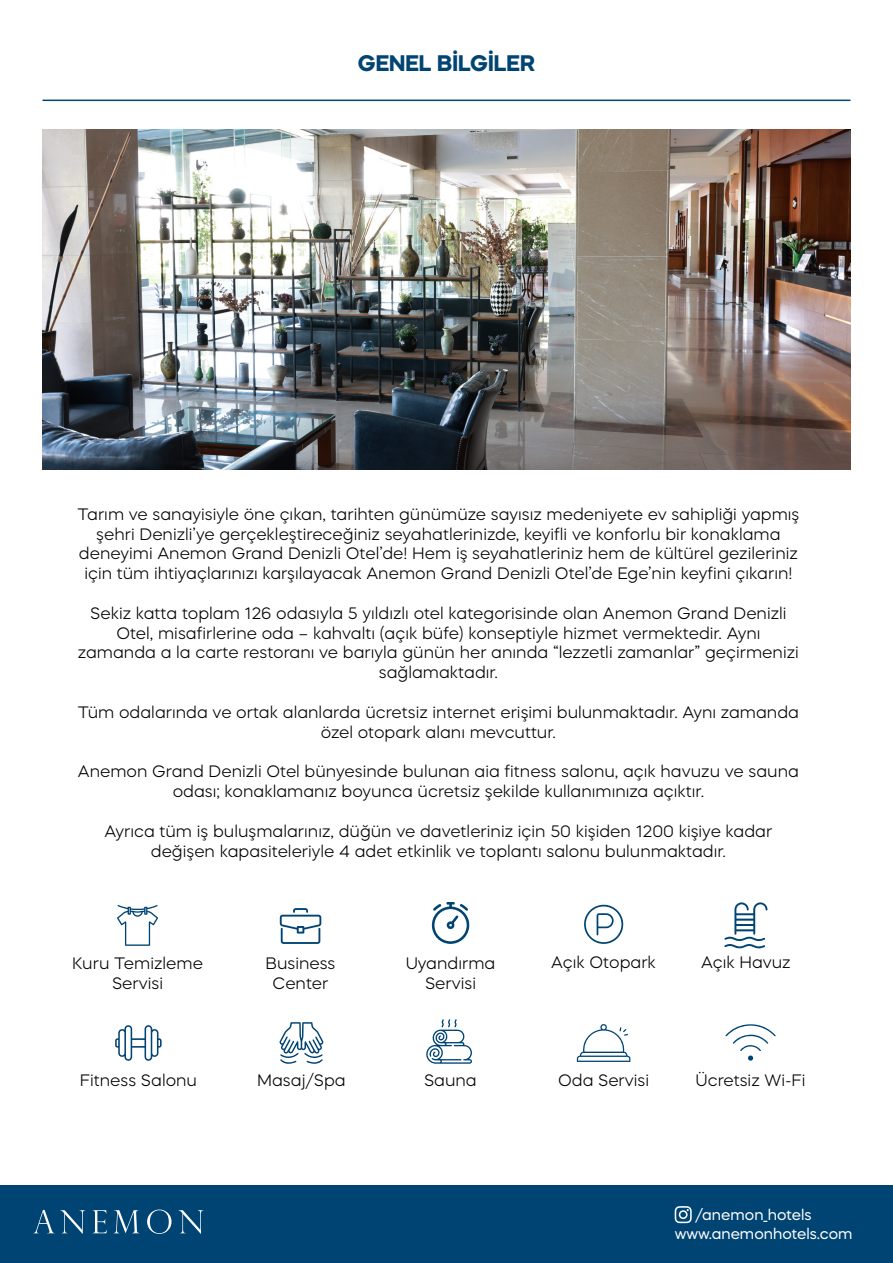
<style>
.page{position:relative;width:893px;height:1263px;background:#fff}
.page>*{position:absolute;margin:0;border:0;box-sizing:border-box;transform-origin:0 0}
.t1{font:700 22.5px "Mazzard H";color:#004474}
.t2{font:300 16.5px/19.8px "Mazzard H";color:#000;text-align:center}
.t3{font:15px/19px "Mazzard H";color:#fff}
</style>
<div class="page">
<div style="left:0;top:1185px;width:893px;height:78px;background:#004474"></div>
<svg style="left:33px;top:1210px;width:52px;height:24px"></svg>
<svg style="left:93px;top:1210px;width:14px;height:23px"></svg>
<svg style="left:114px;top:1210px;width:25px;height:23px"></svg>
<svg style="left:147px;top:1209px;width:25px;height:25px"></svg>
<svg style="left:178px;top:1210px;width:25px;height:24px"></svg>
<svg style="left:675px;top:1206px;width:17px;height:17px"></svg>
<hr style="left:43px;top:100px;width:807px;height:1px;background:#004474">
<svg style="left:725px;top:1024px;width:51px;height:37px"></svg>
<img style="left:43px;top:129px;width:807px;height:340px">
<svg style="left:117px;top:905px;width:41px;height:41px"></svg>
<svg style="left:584px;top:905px;width:39px;height:39px"></svg>
<svg style="left:280px;top:1022px;width:44px;height:42px"></svg>
<svg style="left:577px;top:1024px;width:53px;height:38px"></svg>
<svg style="left:280px;top:908px;width:41px;height:36px"></svg>
<svg style="left:431px;top:902px;width:39px;height:42px"></svg>
<svg style="left:724px;top:902px;width:43px;height:47px"></svg>
<svg style="left:115px;top:1025px;width:47px;height:36px"></svg>
<svg style="left:426px;top:1019px;width:46px;height:45px"></svg>
<h1 class="t1" style="left:358px;top:48px;width:179px">GENEL BİLGİLER</h1>
<p class="t2" style="left:77px;top:504px;width:724px">Tarım ve sanayisiyle öne çıkan, tarihten günümüze sayısız medeniyete ev sahipliği yapmış şehri Denizli’ye gerçekleştireceğiniz seyahatlerinizde, keyifli ve konforlu bir konaklama deneyimi Anemon Grand Denizli Otel’de! Hem iş seyahatleriniz hem de kültürel gezileriniz için tüm ihtiyaçlarınızı karşılayacak Anemon Grand Denizli Otel’de Ege’nin keyfini çıkarın!</p>
<p class="t2" style="left:78px;top:603px;width:722px">Sekiz katta toplam 126 odasıyla 5 yıldızlı otel kategorisinde olan Anemon Grand Denizli Otel, misafirlerine oda – kahvaltı (açık büfe) konseptiyle hizmet vermektedir. Aynı zamanda a la carte restoranı ve barıyla günün her anında “lezzetli zamanlar” geçirmenizi sağlamaktadır.</p>
<p class="t2" style="left:78px;top:702px;width:723px">Tüm odalarında ve ortak alanlarda ücretsiz internet erişimi bulunmaktadır. Aynı zamanda özel otopark alanı mevcuttur.</p>
<p class="t2" style="left:78px;top:761px;width:723px">Anemon Grand Denizli Otel bünyesinde bulunan aia fitness salonu, açık havuzu ve sauna odası; konaklamanız boyunca ücretsiz şekilde kullanımınıza açıktır.</p>
<p class="t2" style="left:105px;top:821px;width:669px">Ayrıca tüm iş buluşmalarınız, düğün ve davetleriniz için 50 kişiden 1200 kişiye kadar değişen kapasiteleriyle 4 adet etkinlik ve toplantı salonu bulunmaktadır.</p>
<p class="t2" style="left:72px;top:953px;width:132px">Kuru Temizleme<br>Servisi</p>
<p class="t2" style="left:266px;top:953px;width:71px">Business<br>Center</p>
<p class="t2" style="left:406px;top:953px;width:91px">Uyandırma<br>Servisi</p>
<p class="t2" style="left:551px;top:952px;width:106px">Açık Otopark</p>
<p class="t2" style="left:701px;top:952px;width:91px">Açık Havuz</p>
<p class="t2" style="left:80px;top:1070px;width:119px">Fitness Salonu</p>
<p class="t2" style="left:257px;top:1070px;width:90px">Masaj/Spa</p>
<p class="t2" style="left:424px;top:1070px;width:54px">Sauna</p>
<p class="t2" style="left:558px;top:1070px;width:93px">Oda Servisi</p>
<p class="t2" style="left:695px;top:1070px;width:112px">Ücretsiz Wi-Fi</p>
<p class="t3" style="left:675px;top:1204px;width:179px;text-indent:21px">/anemon_hotels www.anemonhotels.com</p>
</div>
